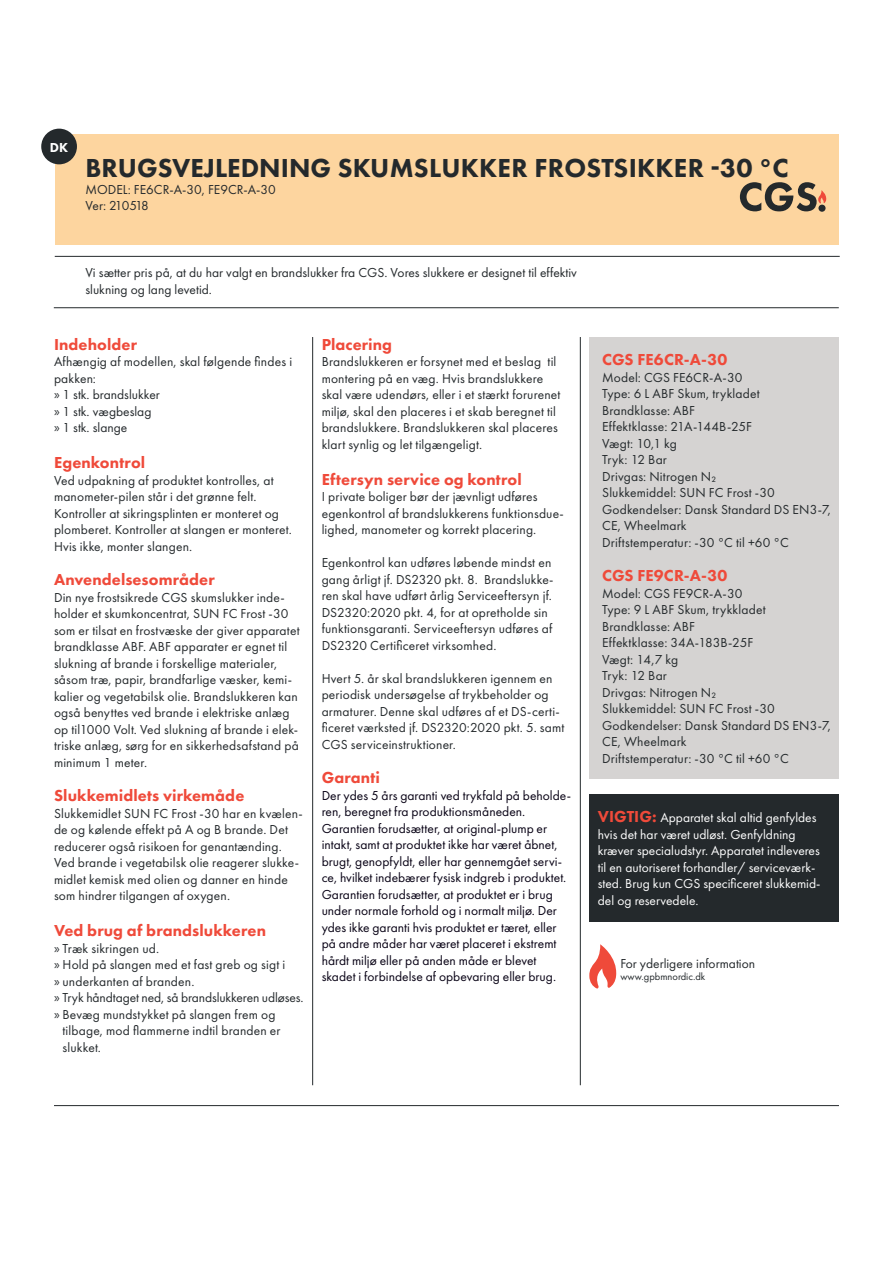
<style>
.page{position:relative;width:893px;height:1263px;background:#fff}
.page>*{position:absolute;margin:0;border:0;box-sizing:border-box;transform-origin:0 0}
.t1{font:800 27px "Futura PT";letter-spacing:.01em;color:#24292c}
.t2{font:800 16.5px "Futura PT";letter-spacing:.005em;color:#ef4a3a}
.t3{font:13.5px/16.5px "Futura PT";letter-spacing:.01em;color:#24292c}
.t4{font:13.5px/16.5px "Futura PT";color:#080215}
.t5{font:13.5px/16.5px "Futura PT";color:#fff}
.t6{font:13.5px "Futura PT";letter-spacing:-.01em;color:#24292c}
.t7{font:800 13.5px "Futura PT";color:#fff}
.t8{font:10.5px "Futura PT";color:#24292c}
.s1{font-family:"Myriad Pro"}
.s2{font-weight:800;font-size:16.5px;color:#ef4a3a}
</style>
<div class="page">
<div style="left:56px;top:134px;width:783px;height:110px;background:#fdd59f"></div>
<div style="left:589px;top:337px;width:250px;height:441px;background:#d5d3d2"></div>
<hr style="left:55px;top:256px;width:785px;height:1px;background:#24292c">
<hr style="left:54px;top:307px;width:785px;height:1px;background:#24292c">
<hr style="left:312px;top:337px;width:1px;height:748px;background:#24292c">
<hr style="left:580px;top:337px;width:1px;height:748px;background:#24292c">
<hr style="left:54px;top:1105px;width:785px;height:1px;background:#24292c">
<div style="left:589px;top:794px;width:250px;height:128px;background:#24292c"></div>
<svg style="left:589px;top:944px;width:28px;height:45px"></svg>
<div style="left:41px;top:129px;width:36px;height:35px;background:#24292c;border-radius:50%"></div>
<svg style="left:740px;top:182px;width:86px;height:29px"></svg>
<div style="left:818px;top:205px;width:7px;height:7px;background:#24292c;border-radius:50%"></div>
<p class="t7" style="left:50px;top:139px;width:20px">DK</p>
<h1 class="t1" style="left:85px;top:152px;width:705px">BRUGSVEJLEDNING SKUMSLUKKER FROSTSIKKER -30 °C</h1>
<p class="t3" style="left:85px;top:181px;width:192px">MODEL: FE6CR-A-30, FE9CR-A-30<br>Ver: 210518</p>
<p class="t3" style="left:85px;top:265px;width:493px">Vi sætter pris på, at du har valgt en brandslukker fra CGS. Vores slukkere er designet til effektiv slukning og lang levetid.</p>
<p class="t2" style="left:54px;top:334px;width:85px">Indeholder</p>
<p class="t3" style="left:54px;top:353px;width:240px">Afhængig af modellen, skal følgende findes i pakken:<br><span class="s1">»</span> 1 stk. brandslukker<br><span class="s1">»</span> 1 stk. vægbeslag<br><span class="s1">»</span> 1 stk. slange</p>
<p class="t2" style="left:54px;top:452px;width:93px">Egenkontrol</p>
<p class="t3" style="left:54px;top:472px;width:239px">Ved udpakning af produktet kontrolles, at manometer-pilen står i det grønne felt.<br>Kontroller at sikringsplinten er monteret og plomberet. Kontroller at slangen er monteret.<br>Hvis ikke, monter slangen.</p>
<p class="t2" style="left:54px;top:569px;width:162px">Anvendelsesområder</p>
<p class="t3" style="left:54px;top:589px;width:247px">Din nye frostsikrede CGS skumslukker inde&shy;holder et skumkoncentrat, SUN FC Frost -30 som er tilsat en frostvæske der giver apparatet brandklasse ABF. ABF apparater er egnet til slukning af brande i forskellige materialer, såsom træ, papir, brandfarlige væsker, kemi&shy;kalier og vegetabilsk olie. Brandslukkeren kan også benyttes ved brande i elektriske anlæg op til1000 Volt. Ved slukning af brande i elek&shy;triske anlæg, sørg for en sikkerhedsafstand på minimum 1 meter.</p>
<p class="t2" style="left:54px;top:785px;width:192px">Slukkemidlets virkemåde</p>
<p class="t3" style="left:54px;top:805px;width:250px">Slukkemidlet SUN FC Frost -30 har en kvælen&shy;de og kølende effekt på A og B brande. Det reducerer også risikoen for genantænding.<br>Ved brande i vegetabilsk olie reagerer slukke&shy;midlet kemisk med olien og danner en hinde som hindrer tilgangen af oxygen.</p>
<p class="t2" style="left:54px;top:920px;width:214px">Ved brug af brandslukkeren</p>
<p class="t3" style="left:54px;top:940px;width:107px"><span class="s1">»</span> Træk sikringen ud.</p>
<p class="t3" style="left:54px;top:956px;width:233px"><span class="s1">»</span> Hold på slangen med et fast greb og sigt i</p>
<p class="t3" style="left:54px;top:973px;width:142px"><span class="s1">»</span> underkanten af branden.</p>
<p class="t6" style="left:54px;top:990px;width:251px"><span class="s1">»</span> Tryk håndtaget ned, så brandslukkeren udløses.</p>
<p class="t3" style="left:54px;top:1006px;width:223px"><span class="s1">»</span> Bevæg mundstykket på slangen frem og</p>
<p class="t3" style="left:63px;top:1022px;width:220px">tilbage, mod flammerne indtil branden er</p>
<p class="t3" style="left:63px;top:1039px;width:40px">slukket.</p>
<p class="t2" style="left:322px;top:334px;width:72px">Placering</p>
<p class="t3" style="left:322px;top:353px;width:240px">Brandslukkeren er forsynet med et beslag til montering på en væg. Hvis brandslukkere skal være udendørs, eller i et stærkt forurenet miljø, skal den placeres i et skab beregnet til brandslukkere. Brandslukkeren skal placeres klart synlig og let tilgængeligt.</p>
<p class="t2" style="left:322px;top:469px;width:202px">Eftersyn service og kontrol</p>
<p class="t3" style="left:322px;top:488px;width:244px">I private boliger bør der jævnligt udføres egenkontrol af brandslukkerens funktionsdue&shy;lighed, manometer og korrekt placering.</p>
<p class="t3" style="left:322px;top:554px;width:233px">Egenkontrol kan udføres løbende mindst en gang årligt jf. DS2320 pkt. 8. Brandslukke&shy;ren skal have udført årlig Serviceeftersyn jf.<br>DS2320:2020 pkt. 4, for at opretholde sin funktionsgaranti. Serviceeftersyn udføres af DS2320 Certificeret virksomhed.</p>
<p class="t3" style="left:322px;top:670px;width:244px">Hvert 5. år skal brandslukkeren igennem en periodisk undersøgelse af trykbeholder og armaturer. Denne skal udføres af et DS-certi&shy;ficeret værksted jf. DS2320:2020 pkt. 5. samt CGS serviceinstruktioner.</p>
<p class="t2" style="left:322px;top:767px;width:60px">Garanti</p>
<p class="t4" style="left:322px;top:787px;width:251px">Der ydes 5 års garanti ved trykfald på beholde&shy;ren, beregnet fra produktionsmåneden.<br>Garantien forudsætter, at original-plump er intakt, samt at produktet ikke har været åbnet, brugt, genopfyldt, eller har gennemgået servi&shy;ce, hvilket indebærer fysisk indgreb i produktet.<br>Garantien forudsætter, at produktet er i brug under normale forhold og i normalt miljø. Der ydes ikke garanti hvis produktet er tæret, eller på andre måder har været placeret i ekstremt hårdt miljø eller på anden måde er blevet skadet i forbindelse af opbevaring eller brug.</p>
<p class="t2" style="left:602px;top:349px;width:127px">CGS FE6CR-A-30</p>
<p class="t3" style="left:602px;top:369px;width:230px">Model: CGS FE6CR-A-30<br>Type: 6 L ABF Skum, trykladet<br>Brandklasse: ABF<br>Effektklasse: 21A-144B-25F<br>Vægt: 10,1 kg<br>Tryk: 12 Bar<br>Drivgas: Nitrogen N₂<br>Slukkemiddel: SUN FC Frost -30<br>Godkendelser: Dansk Standard DS EN3-7,<br>CE, Wheelmark<br>Driftstemperatur: -30 °C til +60 °C</p>
<p class="t2" style="left:602px;top:565px;width:127px">CGS FE9CR-A-30</p>
<p class="t3" style="left:602px;top:585px;width:230px">Model: CGS FE9CR-A-30<br>Type: 9 L ABF Skum, trykkladet<br>Brandklasse: ABF<br>Effektklasse: 34A-183B-25F<br>Vægt: 14,7 kg<br>Tryk: 12 Bar<br>Drivgas: Nitrogen N₂<br>Slukkemiddel: SUN FC Frost -30<br>Godkendelser: Dansk Standard DS EN3-7,<br>CE, Wheelmark<br>Driftstemperatur: -30 °C til +60 °C</p>
<p class="t5" style="left:598px;top:810px;width:224px"><span class="s2">VIGTIG:</span> Apparatet skal altid genfyldes hvis det har været udløst. Genfyldning kræver specialudstyr. Apparatet indleveres til en autoriseret forhandler/ serviceværk&shy;sted. Brug kun CGS specificeret slukkemid&shy;del og reservedele.</p>
<p class="t3" style="left:620px;top:955px;width:136px">For yderligere information</p>
<p class="t8" style="left:620px;top:970px;width:87px">www.gpbmnordic.dk</p>
</div>
